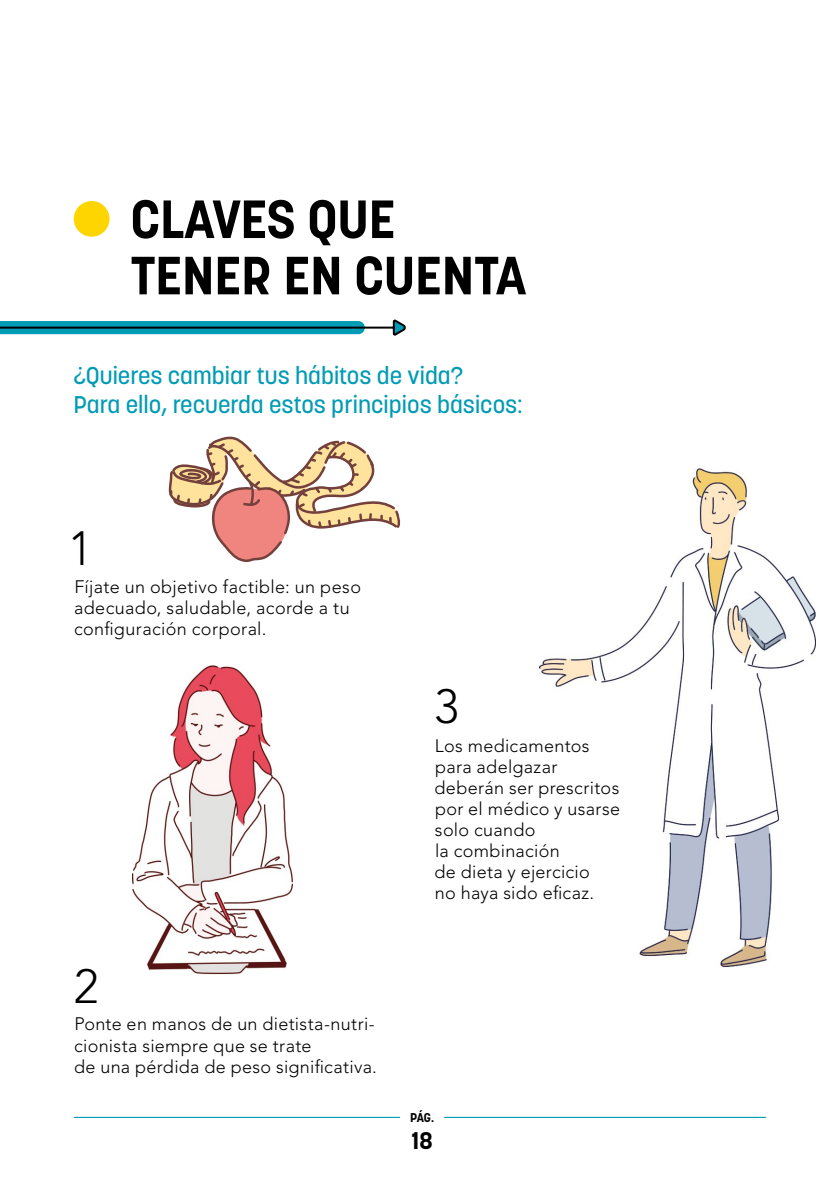
<style>
.page{position:relative;width:840px;height:1191px;background:#fff}
.page>*{position:absolute;margin:0;border:0;box-sizing:border-box;transform-origin:0 0}
.t1{font:700 53.2px/56.2px "Korolev";color:#000}
.t2{font:300 47.6px "Avenir LT Std";color:#000}
.t3{font:500 24px/28.8px "Korolev";color:#009bb4}
.t4{font:700 24px "Korolev";color:#000}
.t5{font:300 18px/21px "Avenir LT Std";letter-spacing:.02em;color:#000}
.t6{font:700 12.6px "Korolev";color:#000}
</style>
<div class="page">
<hr style="left:74px;top:1116px;width:325px;height:2px;background:#009bb4">
<hr style="left:444px;top:1116px;width:321px;height:2px;background:#009bb4">
<img style="left:539px;top:469px;width:276px;height:498px">
<svg style="left:168px;top:436px;width:233px;height:126px"></svg>
<img style="left:132px;top:666px;width:160px;height:308px">
<svg style="left:0;top:320px;width:405px;height:16px"></svg>
<div style="left:74px;top:201px;width:35px;height:36px;background:#ffd500;border-radius:50%"></div>
<h1 class="t1" style="left:130px;top:191px;width:397px">CLAVES QUE<br>TENER EN CUENTA</h1>
<h3 class="t3" style="left:73px;top:361px;width:450px">¿Quieres cambiar tus hábitos de vida?<br>Para ello, recuerda estos principios básicos:</h3>
<h2 class="t2" style="left:68px;top:520px;width:26px">1</h2>
<p class="t5" style="left:74px;top:576px;width:288px">Fíjate un objetivo factible: un peso adecuado, saludable, acorde a tu configuración corporal.</p>
<h2 class="t2" style="left:74px;top:958px;width:26px">2</h2>
<p class="t5" style="left:74px;top:1013px;width:304px">Ponte en manos de un dietista-nutri&shy;cionista siempre que se trate<br>de una pérdida de peso significativa.</p>
<h2 class="t2" style="left:434px;top:678px;width:26px">3</h2>
<p class="t5" style="left:434px;top:735px;width:187px">Los medicamentos para adelgazar deberán ser prescritos por el médico y usarse solo cuando<br>la combinación<br>de dieta y ejercicio<br>no haya sido eficaz.</p>
<p class="t6" style="left:410px;top:1109px;width:25px">PÁG.</p>
<h3 class="t4" style="left:411px;top:1125px;width:23px">18</h3>
</div>
